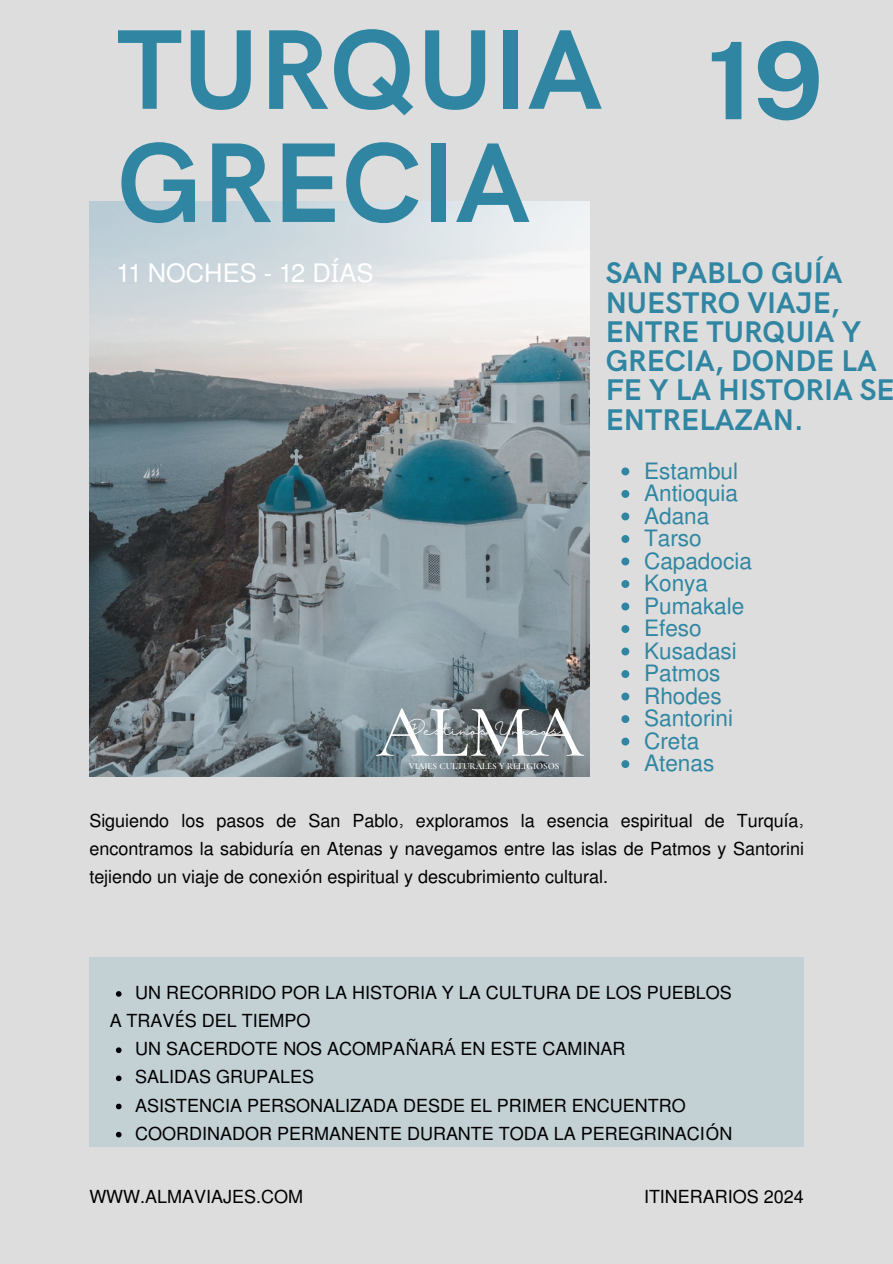
<style>
.page{position:relative;width:893px;height:1264px;background:#fff}
.page>*{position:absolute;margin:0;border:0;box-sizing:border-box;transform-origin:0 0}
.t1{font:700 113.7px "HK Grotesk";color:#3086a2}
.t2{font:700 106.95px "Public Sans";color:#3086a2}
.t3{font:500 74.55px "Cormorant Garamond";color:#fff}
.t4{font:700 30px/29.2px "HK Grotesk";color:#3086a2}
.t5{font:25.5px "Mukti";color:#fff}
.t6{font:22.5px "Mukti";color:#3086a2}
.t7{font:18px/28.2px "Mukti";color:#000;text-align:justify}
.t8{font:13.35px "Halimun";color:#fff}
.t9{font:600 9.15px "Cormorant Garamond";color:#fff}
.s1{font-size:106.8px;color:#ddd}
.s2{font-family:"Noto Sans"}
</style>
<div class="page">
<div style="left:0;top:0;width:892px;height:1263px;background:#ddd"></div>
<img style="left:89px;top:201px;width:500px;height:575px">
<div style="left:89px;top:957px;width:715px;height:189px;background:#c3d0d4"></div>
<svg style="left:116px;top:991px;width:5px;height:5px"></svg>
<svg style="left:116px;top:1047px;width:5px;height:6px"></svg>
<svg style="left:116px;top:1075px;width:5px;height:6px"></svg>
<svg style="left:116px;top:1103px;width:5px;height:6px"></svg>
<svg style="left:116px;top:1131px;width:5px;height:6px"></svg>
<svg style="left:621px;top:467px;width:8px;height:8px"></svg>
<svg style="left:621px;top:490px;width:8px;height:8px"></svg>
<svg style="left:621px;top:512px;width:8px;height:8px"></svg>
<svg style="left:621px;top:535px;width:8px;height:8px"></svg>
<svg style="left:621px;top:557px;width:8px;height:8px"></svg>
<svg style="left:621px;top:580px;width:8px;height:8px"></svg>
<svg style="left:621px;top:602px;width:8px;height:8px"></svg>
<svg style="left:621px;top:625px;width:8px;height:8px"></svg>
<svg style="left:621px;top:647px;width:8px;height:8px"></svg>
<svg style="left:621px;top:670px;width:8px;height:8px"></svg>
<svg style="left:621px;top:692px;width:8px;height:8px"></svg>
<svg style="left:621px;top:715px;width:8px;height:8px"></svg>
<svg style="left:621px;top:737px;width:8px;height:8px"></svg>
<svg style="left:621px;top:760px;width:8px;height:8px"></svg>
<p class="t1" style="left:117px;top:6px;width:487px">TURQUIA</p>
<p class="t1" style="left:117px;top:120px;width:414px">GRECIA</p>
<p class="t2" style="left:707px;top:18px;width:155px">19<span class="s1">.</span></p>
<p class="t5" style="left:117px;top:255px;width:258px">11 NOCHES - 12 D<span class="s2">Í</span>AS</p>
<p class="t3" style="left:376px;top:687px;width:209px">ALMA</p>
<p class="t8" style="left:408px;top:723px;width:154px">Destinos Unicos</p>
<p class="t9" style="left:409px;top:760px;width:152px">VIAJES CULTURALES Y RELIGIOSOS</p>
<p class="t4" style="left:605px;top:260px;width:290px">SAN PABLO GUÍA<br>NUESTRO VIAJE,<br>ENTRE TURQUIA Y<br>GRECIA, DONDE LA<br>FE Y LA HISTORIA SE<br>ENTRELAZAN.</p>
<p class="t6" style="left:644px;top:455px;width:95px">Estambul</p>
<p class="t6" style="left:644px;top:477px;width:95px">Antioquia</p>
<p class="t6" style="left:644px;top:500px;width:67px">Adana</p>
<p class="t6" style="left:644px;top:522px;width:59px">Tarso</p>
<p class="t6" style="left:644px;top:545px;width:109px">Capadocia</p>
<p class="t6" style="left:644px;top:567px;width:65px">Konya</p>
<p class="t6" style="left:644px;top:590px;width:102px">Pumakale</p>
<p class="t6" style="left:644px;top:612px;width:59px">Efeso</p>
<p class="t6" style="left:644px;top:635px;width:94px">Kusadasi</p>
<p class="t6" style="left:644px;top:657px;width:78px">Patmos</p>
<p class="t6" style="left:644px;top:680px;width:79px">Rhodes</p>
<p class="t6" style="left:644px;top:702px;width:90px">Santorini</p>
<p class="t6" style="left:644px;top:725px;width:57px">Creta</p>
<p class="t6" style="left:644px;top:747px;width:72px">Atenas</p>
<p class="t7" style="left:89px;top:805px;width:716px">Siguiendo los pasos de San Pablo, exploramos la esencia espiritual de Turqu<span class="s2">í</span>a, encontramos la sabidur<span class="s2">í</span>a en Atenas y navegamos entre las islas de Patmos y Santorini tejiendo un viaje de conexi<span class="s2">ó</span>n espiritual y descubrimiento cultural.</p>
<p class="t7" style="left:135px;top:977px;width:598px">UN RECORRIDO POR LA HISTORIA Y LA CULTURA DE LOS PUEBLOS</p>
<p class="t7" style="left:110px;top:1005px;width:202px">A TRAV<span class="s2">É</span>S DEL TIEMPO</p>
<p class="t7" style="left:135px;top:1033px;width:491px">UN SACERDOTE NOS ACOMPA<span class="s2">Ñ</span>AR<span class="s2">Á</span> EN ESTE CAMINAR</p>
<p class="t7" style="left:135px;top:1062px;width:180px">SALIDAS GRUPALES</p>
<p class="t7" style="left:135px;top:1090px;width:552px">ASISTENCIA PERSONALIZADA DESDE EL PRIMER ENCUENTRO</p>
<p class="t7" style="left:135px;top:1118px;width:598px">COORDINADOR PERMANENTE DURANTE TODA LA PEREGRINACI<span class="s2">Ó</span>N</p>
<p class="t7" style="left:89px;top:1181px;width:215px">WWW.ALMAVIAJES.COM</p>
<p class="t7" style="left:644px;top:1181px;width:161px">ITINERARIOS 2024</p>
</div>
